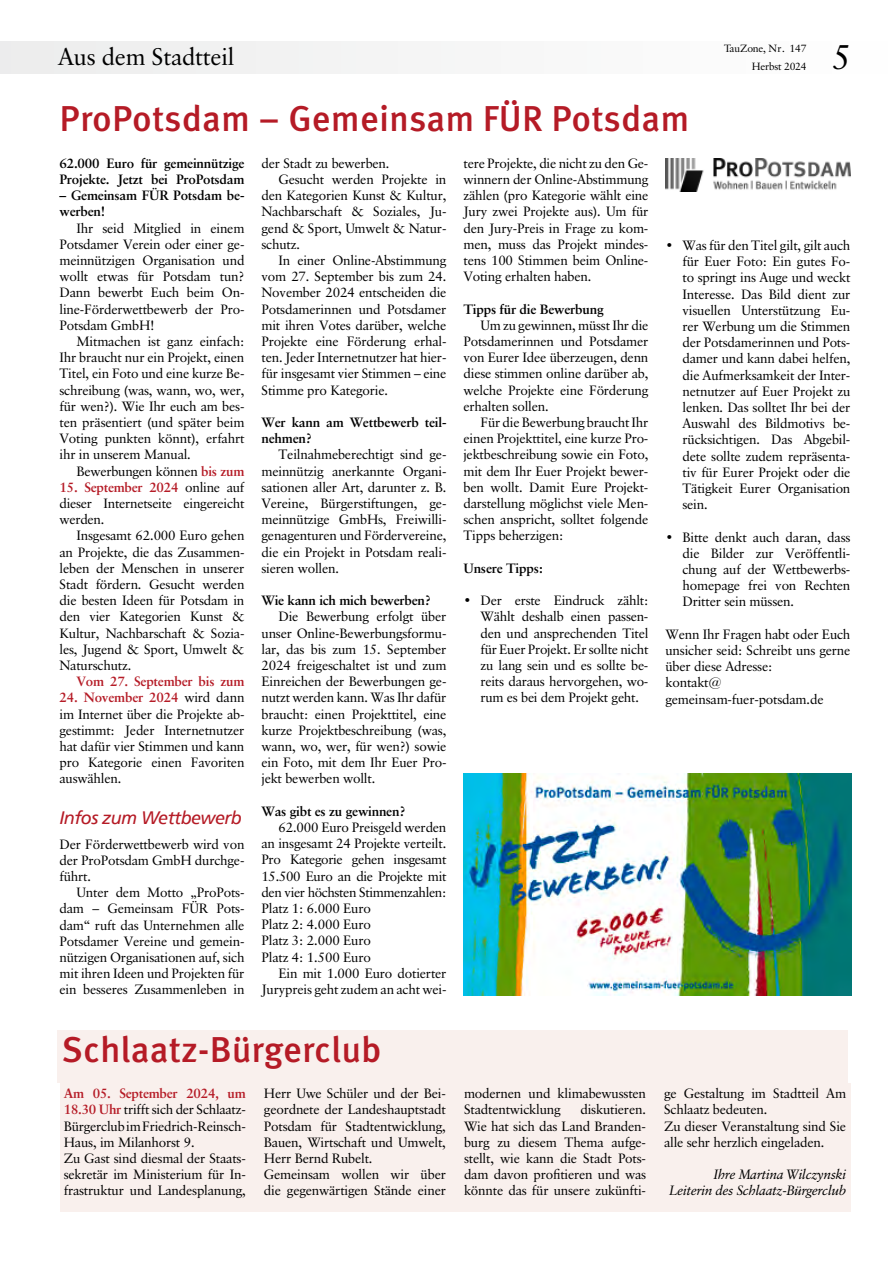
<style>
.page{position:relative;width:893px;height:1263px;background:#fff}
.page>*{position:absolute;margin:0;border:0;box-sizing:border-box;transform-origin:0 0}
.t1{font:500 36px "Meta OT";letter-spacing:.005em;color:#b51b26}
.t2{font:34.5px "Classical Garamond BT";color:#000}
.t3{font:24px "Classical Garamond BT";letter-spacing:-.01em;color:#000}
.Subheader{font:italic 18px "Frutiger";letter-spacing:-.03em;color:#b51b26}
.Fließtext_Einrückung{font:13.5px/16.2px "Classical Garamond BT";letter-spacing:-.015em;color:#000;text-align:justify}
.Fließtext{font:13.5px/16.2px "Classical Garamond BT";letter-spacing:-.015em;color:#000;text-align:justify}
.Fließtext-2{font:700 13.5px/16.2px "Classical Garamond BT";letter-spacing:-.015em;color:#000}
.Autor{font:italic 13.5px "Classical Garamond BT";letter-spacing:-.015em;color:#000}
.Fließtext_Einrückung-2{font:700 13.5px "Classical Garamond BT";letter-spacing:-.015em;color:#b51b26}
.Fließtext_Einrückung-3{font:700 13.5px "Classical Garamond BT";letter-spacing:-.015em;color:#000}
.t4{font:10.5px "Classical Garamond BT";letter-spacing:-.02em;color:#000}
.s1{font-weight:700;color:#b51b26}
</style>
<div class="page">
<div style="left:0;top:41px;width:893px;height:33px;background:#f5f6f6"></div>
<hr style="left:0;top:41px;width:1px;height:33px;background:#ececed">
<div style="left:60px;top:1083px;width:790px;height:129px;background:#f9f0ed"></div>
<img style="left:463px;top:773px;width:388px;height:222px">
<img style="left:665px;top:158px;width:185px;height:33px">
<div style="left:57px;top:1030px;width:791px;height:53px;background:#f9f0ed"></div>
<h3 class="t3" style="left:58px;top:42px;width:178px">Aus dem Stadtteil</h3>
<p class="t4" style="left:724px;top:42px;width:84px">TauZone, Nr. 147</p>
<p class="t4" style="left:752px;top:60px;width:56px">Herbst 2024</p>
<h2 class="t2" style="left:832px;top:36px;width:21px">5</h2>
<p class="t1" style="left:60px;top:96px;width:632px">ProPotsdam – Gemeinsam FÜR Potsdam</p>
<p class="Fließtext-2" style="left:60px;top:155px;width:186px">62.000 Euro für gemeinnützige<br>Projekte. Jetzt bei ProPotsdam</p>
<p class="Fließtext-2" style="left:60px;top:187px;width:186px">– Gemeinsam FÜR Potsdam be&shy;werben!</p>
<p class="Fließtext_Einrückung" style="left:60px;top:220px;width:186px;text-indent:17px">Ihr seid Mitglied in einem Potsdamer Verein oder einer ge&shy;meinnützigen Organisation und wollt etwas für Potsdam tun?<br>Dann bewerbt Euch beim On&shy;line-Förderwettbewerb der Pro-Potsdam GmbH!</p>
<p class="Fließtext_Einrückung" style="left:60px;top:333px;width:186px;text-indent:17px">Mitmachen ist ganz einfach:<br>Ihr braucht nur ein Projekt, einen Titel, ein Foto und eine kurze Be&shy;schreibung (was, wann, wo, wer, für wen?). Wie Ihr euch am bes&shy;ten präsentiert (und später beim Voting punkten könnt), erfahrt ihr in unserem Manual.</p>
<p class="Fließtext_Einrückung" style="left:77px;top:463px;width:169px">Bewerbungen können <span class="s1">bis zum</span></p>
<p class="Fließtext_Einrückung" style="left:60px;top:479px;width:186px"><span class="s1">15. September 2024</span> online auf dieser Internetseite eingereicht werden.</p>
<p class="Fließtext_Einrückung" style="left:60px;top:527px;width:186px;text-indent:17px">Insgesamt 62.000 Euro gehen an Projekte, die das Zusammen&shy;leben der Menschen in unserer Stadt fördern. Gesucht werden die besten Ideen für Potsdam in den vier Kategorien Kunst &amp; Kultur, Nachbarschaft &amp; Sozia&shy;les, Jugend &amp; Sport, Umwelt &amp; Naturschutz.</p>
<p class="Fließtext_Einrückung-2" style="left:77px;top:673px;width:169px">Vom 27. September bis zum</p>
<p class="Fließtext_Einrückung" style="left:60px;top:689px;width:186px"><span class="s1">24. November 2024</span> wird dann im Internet über die Projekte ab&shy;gestimmt: Jeder Internetnutzer hat dafür vier Stimmen und kann pro Kategorie einen Favoriten auswählen.</p>
<p class="Subheader" style="left:60px;top:807px;width:184px">Infos zum Wettbewerb</p>
<p class="Fließtext" style="left:60px;top:835px;width:186px">Der Förderwettbewerb wird von der ProPotsdam GmbH durchge&shy;führt.</p>
<p class="Fließtext_Einrückung" style="left:60px;top:884px;width:186px;text-indent:17px">Unter dem Motto „ProPots&shy;dam – Gemeinsam FÜR Pots&shy;dam“ ruft das Unternehmen alle Potsdamer Vereine und gemein&shy;nützigen Organisationen auf, sich mit ihren Ideen und Projekten für ein besseres Zusammenleben in</p>
<p class="Fließtext_Einrückung" style="left:261px;top:155px;width:130px">der Stadt zu bewerben.</p>
<p class="Fließtext_Einrückung" style="left:261px;top:171px;width:186px;text-indent:17px">Gesucht werden Projekte in den Kategorien Kunst &amp; Kultur, Nachbarschaft &amp; Soziales, Ju&shy;gend &amp; Sport, Umwelt &amp; Natur&shy;schutz.</p>
<p class="Fließtext_Einrückung" style="left:261px;top:252px;width:186px;text-indent:17px">In einer Online-Abstimmung vom 27. September bis zum 24.<br>November 2024 entscheiden die Potsdamerinnen und Potsdamer mit ihren Votes darüber, welche Projekte eine Förderung erhal&shy;ten. Jeder Internetnutzer hat hier&shy;für insgesamt vier Stimmen – eine Stimme pro Kategorie.</p>
<p class="Fließtext-2" style="left:261px;top:414px;width:186px">Wer kann am Wettbewerb teil&shy;nehmen?</p>
<p class="Fließtext_Einrückung" style="left:261px;top:446px;width:186px;text-indent:17px">Teilnahmeberechtigt sind ge&shy;meinnützig anerkannte Organi&shy;sationen aller Art, darunter z. B.<br>Vereine, Bürgerstiftungen, ge&shy;meinnützige GmbHs, Freiwilli&shy;genagenturen und Fördervereine, die ein Projekt in Potsdam reali&shy;sieren wollen.</p>
<p class="Fließtext-2" style="left:261px;top:592px;width:171px">Wie kann ich mich bewerben?</p>
<p class="Fließtext_Einrückung" style="left:261px;top:608px;width:186px;text-indent:17px">Die Bewerbung erfolgt über unser Online-Bewerbungsformu&shy;lar, das bis zum 15. September 2024 freigeschaltet ist und zum Einreichen der Bewerbungen ge&shy;nutzt werden kann. Was Ihr dafür braucht: einen Projekttitel, eine kurze Projektbeschreibung (was, wann, wo, wer, für wen?) sowie ein Foto, mit dem Ihr Euer Pro&shy;jekt bewerben wollt.</p>
<p class="Fließtext-2" style="left:261px;top:803px;width:145px">Was gibt es zu gewinnen?</p>
<p class="Fließtext_Einrückung" style="left:261px;top:819px;width:186px;text-indent:17px">62.000 Euro Preisgeld werden an insgesamt 24 Projekte verteilt.<br>Pro Kategorie gehen insgesamt 15.500 Euro an die Projekte mit den vier höchsten Stimmenzahlen:</p>
<p class="Fließtext" style="left:261px;top:900px;width:111px">Platz 1: 6.000 Euro Platz 2: 4.000 Euro Platz 3: 2.000 Euro Platz 4: 1.500 Euro</p>
<p class="Fließtext_Einrückung" style="left:261px;top:965px;width:186px;text-align:right">Ein mit 1.000 Euro dotierter<br>Jurypreis geht zudem an acht wei-</p>
<p class="Fließtext_Einrückung" style="left:463px;top:155px;width:186px">tere Projekte, die nicht zu den Ge&shy;winnern der Online-Abstimmung zählen (pro Kategorie wählt eine Jury zwei Projekte aus). Um für den Jury-Preis in Frage zu kom&shy;men, muss das Projekt mindes&shy;tens 100 Stimmen beim Online-Voting erhalten haben.</p>
<p class="Fließtext-2" style="left:463px;top:301px;width:142px">Tipps für die Bewerbung</p>
<p class="Fließtext_Einrückung" style="left:463px;top:317px;width:186px;text-indent:17px">Um zu gewinnen, müsst Ihr die Potsdamerinnen und Potsdamer von Eurer Idee überzeugen, denn diese stimmen online darüber ab, welche Projekte eine Förderung erhalten sollen.</p>
<p class="Fließtext_Einrückung" style="left:463px;top:414px;width:186px;text-indent:17px">Für die Bewerbung braucht Ihr einen Projekttitel, eine kurze Pro&shy;jektbeschreibung sowie ein Foto, mit dem Ihr Euer Projekt bewer&shy;ben wollt. Damit Eure Projekt&shy;darstellung möglichst viele Men&shy;schen anspricht, solltet folgende Tipps beherzigen:</p>
<p class="Fließtext_Einrückung-3" style="left:463px;top:560px;width:81px">Unsere Tipps:</p>
<p class="Fließtext_Einrückung" style="left:480px;top:592px;width:169px;text-indent:-17px">• Der erste Eindruck zählt:<br>Wählt deshalb einen passen&shy;den und ansprechenden Titel für Euer Projekt. Er sollte nicht zu lang sein und es sollte be&shy;reits daraus hervorgehen, wo&shy;rum es bei dem Projekt geht.</p>
<p class="Fließtext_Einrückung" style="left:682px;top:237px;width:169px;text-indent:-17px">• Was für den Titel gilt, gilt auch für Euer Foto: Ein gutes Fo&shy;to springt ins Auge und weckt Interesse. Das Bild dient zur visuellen Unterstützung Eu&shy;rer Werbung um die Stimmen der Potsdamerinnen und Pots&shy;damer und kann dabei helfen, die Aufmerksamkeit der Inter&shy;netnutzer auf Euer Projekt zu lenken. Das solltet Ihr bei der Auswahl des Bildmotivs be&shy;rücksichtigen. Das Abgebil&shy;dete sollte zudem repräsenta&shy;tiv für Eurer Projekt oder die Tätigkeit Eurer Organisation sein.</p>
<p class="Fließtext_Einrückung" style="left:682px;top:528px;width:169px;text-indent:-17px">• Bitte denkt auch daran, dass die Bilder zur Veröffentli&shy;chung auf der Wettbewerbs&shy;homepage frei von Rechten Dritter sein müssen.</p>
<p class="Fließtext_Einrückung" style="left:665px;top:626px;width:186px">Wenn Ihr Fragen habt oder Euch unsicher seid: Schreibt uns gerne über diese Adresse:</p>
<p class="Fließtext_Einrückung" style="left:665px;top:674px;width:58px">kontakt@</p>
<p class="Fließtext_Einrückung" style="left:665px;top:690px;width:160px">gemeinsam-fuer-potsdam.de</p>
<p class="t1" style="left:62px;top:1027px;width:321px">Schlaatz-Bürgerclub</p>
<p class="Fließtext" style="left:64px;top:1085px;width:184px"><span class="s1">Am 05. September 2024, um 18.30 Uhr</span> trifft sich der Schlaatz-Bürgerclub im Friedrich-Reinsch-Haus, im Milanhorst 9.</p>
<p class="Fließtext" style="left:64px;top:1150px;width:184px">Zu Gast sind diesmal der Staats&shy;sekretär im Ministerium für In&shy;frastruktur und Landesplanung,</p>
<p class="Fließtext" style="left:264px;top:1085px;width:184px">Herr Uwe Schüler und der Bei&shy;geordnete der Landeshauptstadt Potsdam für Stadtentwicklung, Bauen, Wirtschaft und Umwelt, Herr Bernd Rubelt.</p>
<p class="Fließtext" style="left:264px;top:1166px;width:184px">Gemeinsam wollen wir über die gegenwärtigen Stände einer</p>
<p class="Fließtext" style="left:464px;top:1085px;width:184px">modernen und klimabewussten<br>Stadtentwicklung</p>
<p class="Fließtext" style="left:464px;top:1101px;width:184px;text-indent:116px">diskutieren.<br>Wie hat sich das Land Branden&shy;burg zu diesem Thema aufge&shy;stellt, wie kann die Stadt Pots&shy;dam davon profitieren und was könnte das für unsere zukünfti-</p>
<p class="Fließtext" style="left:664px;top:1085px;width:184px">ge Gestaltung im Stadtteil Am<br>Schlaatz bedeuten.</p>
<p class="Fließtext" style="left:664px;top:1117px;width:184px">Zu dieser Veranstaltung sind Sie alle sehr herzlich eingeladen.</p>
<p class="Autor" style="left:714px;top:1166px;width:134px">Ihre Martina Wilczynski</p>
<p class="Autor" style="left:670px;top:1182px;width:178px">Leiterin des Schlaatz-Bürgerclub</p>
</div>
